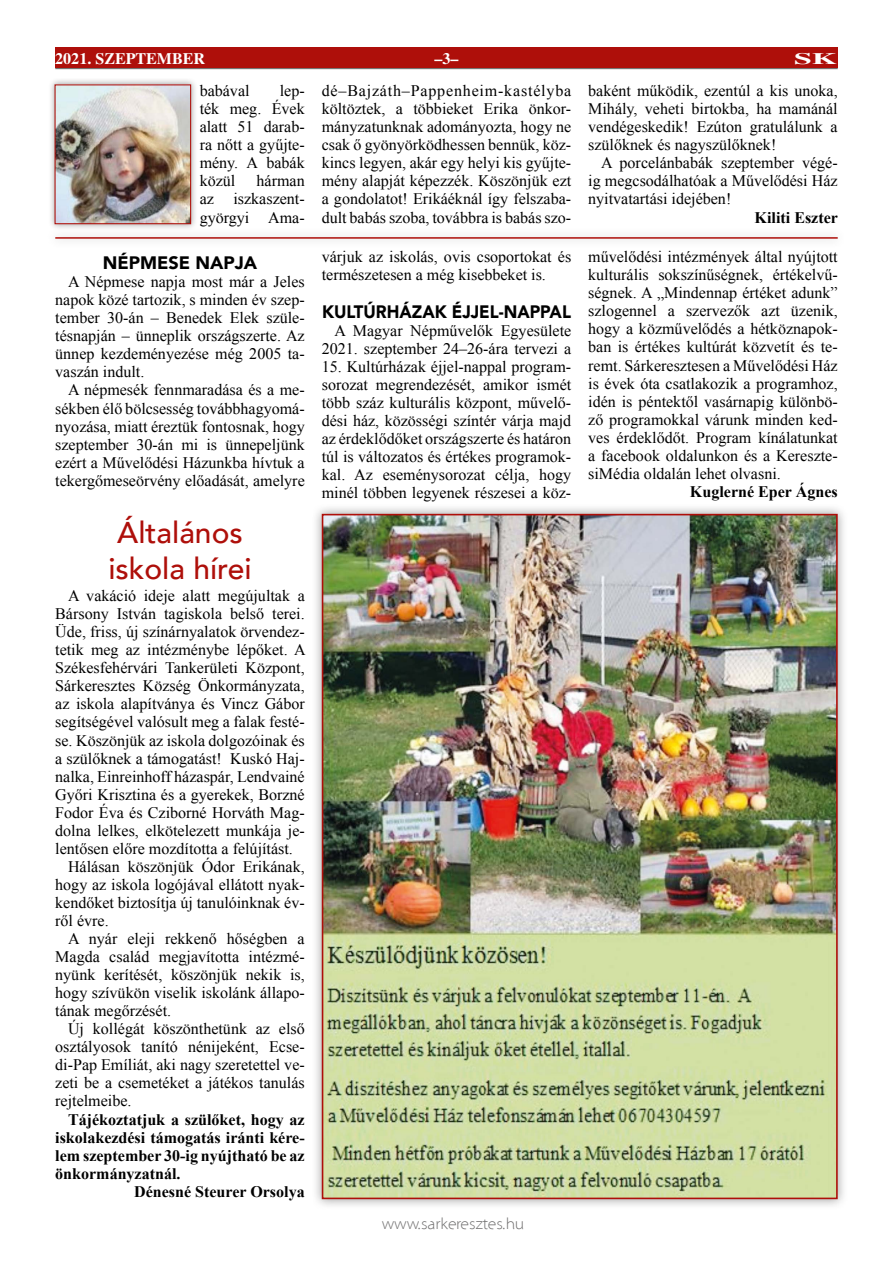
<style>
.page{position:relative;width:893px;height:1263px;background:#fff}
.page>*{position:absolute;margin:0;border:0;box-sizing:border-box;transform-origin:0 0}
.t1{font:500 30px/36px "Avenir";color:#ae0f0a}
.t2{font:900 18px "Avenir";color:#000;scale:.93 1}
.t3{font:900 18px "Avenir";color:#000}
.t4{font:16.05px/18px "Times New Roman";color:#000;text-align:justify}
.t5{font:700 16.05px "Times New Roman";color:#000}
.t6{font:300 16.05px "Santana";color:#706f6f}
.t7{font:700 16.05px "STIX General";color:#fff}
.t8{font:700 16.05px "STIX General";color:#fff;scale:2 1}
</style>
<div class="page">
<hr style="left:55px;top:68px;width:783px;height:1px;background:#706f6f">
<div style="left:55px;top:48px;width:783px;height:20px;background:#ae0f0a"></div>
<div style="left:48px;top:78px;width:150px;height:153px;background:#706f6f;opacity:.66"></div>
<img style="left:57px;top:86px;width:132px;height:136px">
<div style="left:55px;top:84px;width:136px;height:140px;border:1px solid #ae0f0a"></div>
<div style="left:47px;top:228px;width:799px;height:20px;background:#f9f9f9"></div>
<hr style="left:55px;top:237px;width:783px;height:2px;background:#ae0f0a">
<div style="left:312px;top:504px;width:536px;height:705px;background:#706f6f;opacity:.66"></div>
<img style="left:325px;top:517px;width:510px;height:679px">
<div style="left:322px;top:514px;width:516px;height:685px;border:2px solid #ae0f0a"></div>
<p class="t7" style="left:55px;top:47px;width:151px">2021. SZEPTEMBER</p>
<p class="t7" style="left:434px;top:47px;width:26px">–3–</p>
<p class="t8" style="left:794px;top:47px;width:23px">SK</p>
<p class="t4" style="left:200px;top:82px;width:51px">babával</p>
<p class="t4" style="left:200px;top:82px;width:107px;text-indent:80px">lep&shy;ték meg. Évek alatt 51 darab&shy;ra nőtt a gyűjte&shy;mény. A babák közül</p>
<p class="t4" style="left:200px;top:172px;width:107px;text-indent:57px">hárman az iszkaszent&shy;györgyi Ama-</p>
<p class="t3" style="left:103px;top:247px;width:156px">NÉPMESE NAPJA</p>
<p class="t4" style="left:55px;top:273px;width:251px;text-indent:13px">A Népmese napja most már a Jeles napok közé tartozik, s minden év szep&shy;tember 30-án – Benedek Elek szüle&shy;tésnapján – ünneplik országszerte. Az ünnep kezdeményezése még 2005 ta&shy;vaszán indult.</p>
<p class="t4" style="left:55px;top:381px;width:251px;text-indent:13px">A népmesék fennmaradása és a me&shy;sékben élő bölcsesség továbbhagyomá&shy;nyozása, miatt éreztük fontosnak, hogy szeptember 30-án mi is ünnepeljünk ezért a Művelődési Házunkba hívtuk a tekergőmeseörvény előadását, amelyre</p>
<h1 class="t1" style="left:108px;top:513px;width:145px">Általános iskola hírei</h1>
<p class="t4" style="left:68px;top:586px;width:238px">A vakáció ideje alatt megújultak a</p>
<p class="t4" style="left:55px;top:605px;width:251px">Bársony István tagiskola belső terei.</p>
<p class="t4" style="left:55px;top:623px;width:251px">Üde, friss, új színárnyalatok örvendez-</p>
<p class="t4" style="left:55px;top:641px;width:252px">tetik meg az intézménybe lépőket. A</p>
<p class="t4" style="left:55px;top:659px;width:251px">Székesfehérvári Tankerületi Központ,</p>
<p class="t4" style="left:55px;top:677px;width:251px">Sárkeresztes Község Önkormányzata,</p>
<p class="t4" style="left:55px;top:695px;width:251px">az iskola alapítványa és Vincz Gábor</p>
<p class="t4" style="left:55px;top:713px;width:251px">segítségével valósult meg a falak festé-</p>
<p class="t4" style="left:55px;top:731px;width:251px">se. Köszönjük az iskola dolgozóinak és</p>
<p class="t4" style="left:55px;top:749px;width:251px">a szülőknek a támogatást! Kuskó Haj-</p>
<p class="t4" style="left:55px;top:767px;width:251px">nalka, Einreinhoff házaspár, Lendvainé</p>
<p class="t4" style="left:55px;top:785px;width:251px">Győri Krisztina és a gyerekek, Borzné</p>
<p class="t4" style="left:55px;top:803px;width:251px">Fodor Éva és Cziborné Horváth Mag-</p>
<p class="t4" style="left:55px;top:821px;width:251px">dolna lelkes, elkötelezett munkája je-</p>
<p class="t4" style="left:55px;top:839px;width:239px">lentősen előre mozdította a felújítást.</p>
<p class="t4" style="left:68px;top:857px;width:238px">Hálásan köszönjük Ódor Erikának,</p>
<p class="t4" style="left:55px;top:875px;width:251px">hogy az iskola logójával ellátott nyak-</p>
<p class="t4" style="left:55px;top:893px;width:251px">kendőket biztosítja új tanulóinknak év-</p>
<p class="t4" style="left:55px;top:911px;width:55px">ről évre.</p>
<p class="t4" style="left:68px;top:929px;width:238px">A nyár eleji rekkenő hőségben a</p>
<p class="t4" style="left:55px;top:947px;width:251px">Magda család megjavította intézmé-</p>
<p class="t4" style="left:55px;top:965px;width:251px">nyünk kerítését, köszönjük nekik is,</p>
<p class="t4" style="left:55px;top:983px;width:251px">hogy szívükön viselik iskolánk állapo-</p>
<p class="t4" style="left:55px;top:1002px;width:117px">tának megőrzését.</p>
<p class="t4" style="left:68px;top:1020px;width:238px">Új kollégát köszönthetünk az első</p>
<p class="t4" style="left:55px;top:1038px;width:251px">osztályosok tanító nénijeként, Ecse-</p>
<p class="t4" style="left:55px;top:1056px;width:251px">di-Pap Emíliát, aki nagy szeretettel ve-</p>
<p class="t4" style="left:55px;top:1074px;width:251px">zeti be a csemetéket a játékos tanulás</p>
<p class="t4" style="left:55px;top:1092px;width:78px">rejtelmeibe.</p>
<p class="t5" style="left:68px;top:1108px;width:238px">Tájékoztatjuk a szülőket, hogy az</p>
<p class="t5" style="left:55px;top:1126px;width:251px">iskolakezdési támogatás iránti kére-</p>
<p class="t5" style="left:55px;top:1144px;width:251px">lem szeptember 30-ig nyújtható be az</p>
<p class="t5" style="left:55px;top:1162px;width:127px">önkormányzatnál.</p>
<p class="t5" style="left:134px;top:1180px;width:172px">Dénesné Steurer Orsolya</p>
<p class="t4" style="left:322px;top:82px;width:251px">dé–Bajzáth–Pappenheim-kastélyba költöztek, a többieket Erika önkor&shy;mányzatunknak adományozta, hogy ne csak ő gyönyörködhessen bennük, köz&shy;kincs legyen, akár egy helyi kis gyűjte&shy;mény alapját képezzék. Köszönjük ezt a gondolatot! Erikáéknál így felszaba&shy;dult babás szoba, továbbra is babás szo-</p>
<p class="t4" style="left:588px;top:82px;width:251px">baként működik, ezentúl a kis unoka, Mihály, veheti birtokba, ha mamánál vendégeskedik! Ezúton gratulálunk a szülőknek és nagyszülőknek!</p>
<p class="t4" style="left:588px;top:154px;width:251px;text-indent:13px">A porcelánbabák szeptember végé&shy;ig megcsodálhatóak a Művelődési Ház nyitvatartási idejében!</p>
<p class="t5" style="left:755px;top:206px;width:85px">Kiliti Eszter</p>
<p class="t4" style="left:322px;top:248px;width:251px">várjuk az iskolás, ovis csoportokat és természetesen a még kisebbeket is.</p>
<p class="t2" style="left:322px;top:296px;width:269px">KULTÚRHÁZAK ÉJJEL-NAPPAL</p>
<p class="t4" style="left:322px;top:321px;width:251px;text-align:right">A Magyar Népművelők Egyesülete<br>2021. szeptember 24–26-ára tervezi a</p>
<p class="t4" style="left:322px;top:357px;width:251px">15. Kultúrházak éjjel-nappal program&shy;sorozat megrendezését, amikor ismét több száz kulturális központ, művelő&shy;dési ház, közösségi színtér várja majd az érdeklődőket országszerte és határon túl is változatos és értékes programok&shy;kal. Az eseménysorozat célja, hogy minél többen legyenek részesei a köz-</p>
<p class="t4" style="left:588px;top:248px;width:251px">művelődési intézmények által nyújtott kulturális sokszínűségnek, értékelvű&shy;ségnek. A „Mindennap értéket adunk” szlogennel a szervezők azt üzenik, hogy a közművelődés a hétköznapok&shy;ban is értékes kultúrát közvetít és te&shy;remt. Sárkeresztesen a Művelődési Ház is évek óta csatlakozik a programhoz, idén is péntektől vasárnapig különbö&shy;ző programokkal várunk minden ked&shy;ves érdeklődőt. Program kínálatunkat a facebook oldalunkon és a Kereszte&shy;siMédia oldalán lehet olvasni.</p>
<p class="t5" style="left:690px;top:480px;width:149px">Kuglerné Eper Ágnes</p>
<p class="t6" style="left:382px;top:1215px;width:144px">www.sarkeresztes.hu</p>
</div>
